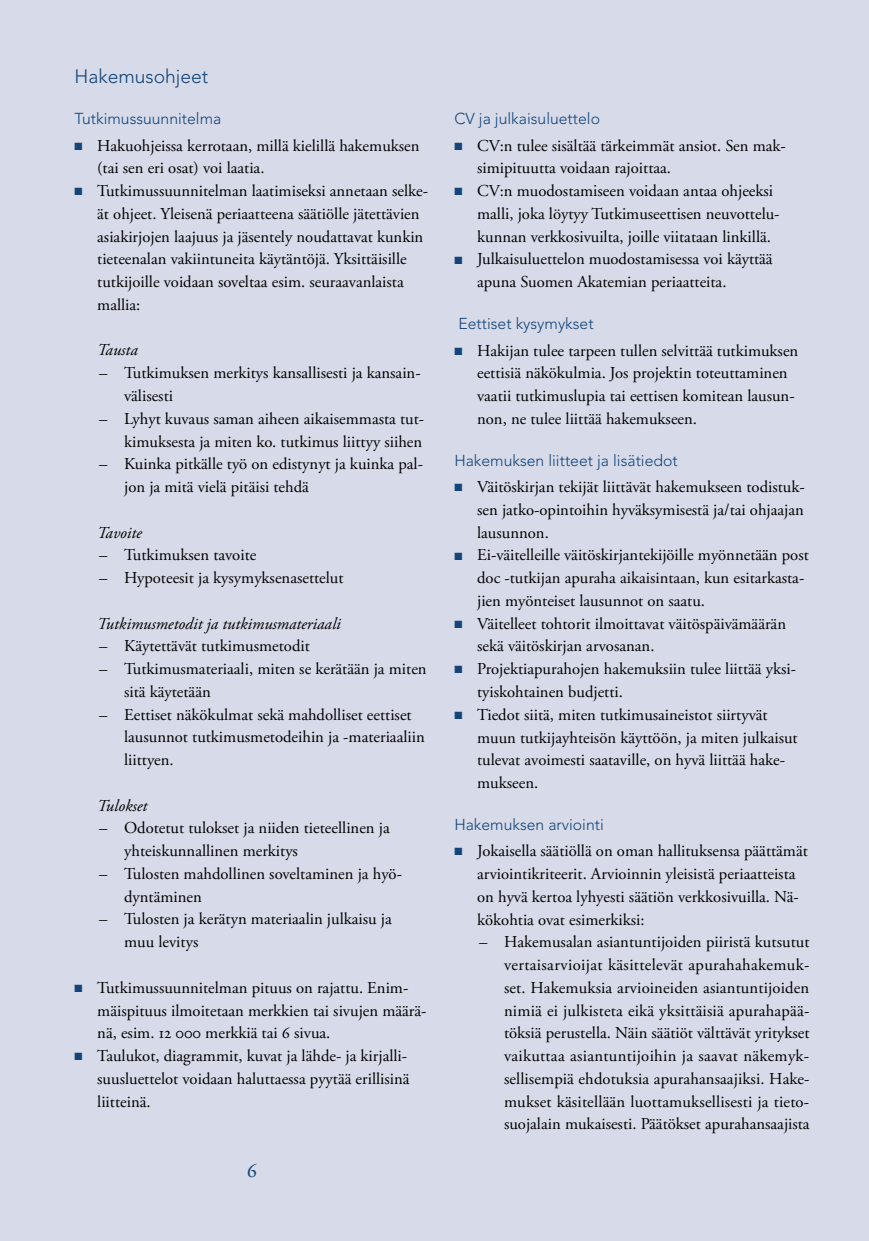
<style>
.page{position:relative;width:869px;height:1241px;background:#fff}
.page>*{position:absolute;margin:0;border:0;box-sizing:border-box;transform-origin:0 0}
.t1{font:21px "Adobe Garamond Regular SC";color:#144478}
.t2{font:300 19.25px "Avenir";color:#144478}
.t3{font:16.62px/22.8px "Adobe Garamond Pro";color:#000}
.t4{font:16.62px/22.8px "Adobe Garamond";color:#000}
.t5{font:italic 16.62px "Adobe Garamond Pro";color:#000}
.t6{font:300 15.75px "Avenir";color:#144478}
.s1{color:#144478}
.s2{font-family:"Adobe Garamond Pro"}
</style>
<div class="page">
<div style="left:0;top:0;width:868px;height:1240px;background:#d7dbe9"></div>
<p class="t2" style="left:74px;top:65px;width:135px">Hakemusohjeet</p>
<p class="t6" style="left:74px;top:110px;width:148px">Tutkimussuunnitelma</p>
<p class="t3" style="left:97px;top:134px;width:323px;text-indent:-23px"><span class="s1">■</span> Hakuohjeissa kerrotaan, millä kielillä hakemuksen (tai sen eri osat) voi laatia.</p>
<p class="t3" style="left:97px;top:180px;width:332px;text-indent:-23px"><span class="s1">■</span> Tutkimussuunnitelman laatimiseksi annetaan selke&shy;ät ohjeet. Yleisenä periaatteena säätiölle jätettävien asiakirjojen laajuus ja jäsentely noudattavat kunkin tieteenalan vakiintuneita käytäntöjä. Yksittäisille tutkijoille voidaan soveltaa esim. seuraavanlaista mallia:</p>
<p class="t5" style="left:97px;top:340px;width:42px">Tausta</p>
<p class="t3" style="left:124px;top:362px;width:298px;text-indent:-25px">– Tutkimuksen merkitys kansallisesti ja kansain&shy;välisesti</p>
<p class="t3" style="left:99px;top:407px;width:326px;text-align:right">– Lyhyt kuvaus saman aiheen aikaisemmasta tut&shy;kimuksesta ja miten ko. tutkimus liittyy siihen</p>
<p class="t3" style="left:124px;top:453px;width:300px;text-indent:-25px">– Kuinka pitkälle työ on edistynyt ja kuinka pal&shy;jon ja mitä vielä pitäisi tehdä</p>
<p class="t5" style="left:97px;top:522px;width:46px">Tavoite</p>
<p class="t3" style="left:99px;top:544px;width:158px">– Tutkimuksen tavoite</p>
<p class="t3" style="left:99px;top:567px;width:246px">– Hypoteesit ja kysymyksenasettelut</p>
<p class="t5" style="left:97px;top:613px;width:245px">Tutkimusmetodit ja tutkimusmateriaali</p>
<p class="t3" style="left:99px;top:635px;width:212px">– Käytettävät tutkimusmetodit</p>
<p class="t3" style="left:124px;top:658px;width:304px;text-indent:-25px">– Tutkimusmateriaali, miten se kerätään ja miten sitä käytetään</p>
<p class="t3" style="left:124px;top:703px;width:302px;text-indent:-25px">– Eettiset näkökulmat sekä mahdolliset eettiset lausunnot tutkimusmetodeihin ja -materiaaliin liittyen.</p>
<p class="t5" style="left:97px;top:795px;width:52px">Tulokset</p>
<p class="t3" style="left:124px;top:817px;width:267px;text-indent:-25px">– Odotetut tulokset ja niiden tieteellinen ja yhteiskunnallinen merkitys</p>
<p class="t3" style="left:124px;top:862px;width:278px;text-indent:-25px">– Tulosten mahdollinen soveltaminen ja hyö&shy;dyntäminen</p>
<p class="t3" style="left:124px;top:908px;width:269px;text-indent:-25px">– Tulosten ja kerätyn materiaalin julkaisu ja muu levitys</p>
<p class="t3" style="left:97px;top:976px;width:330px;text-indent:-23px"><span class="s1">■</span> Tutkimussuunnitelman pituus on rajattu. Enim&shy;mäispituus ilmoitetaan merkkien tai sivujen määrä&shy;nä, esim. 12 000 merkkiä tai 6 sivua.</p>
<p class="t3" style="left:97px;top:1044px;width:314px;text-indent:-23px"><span class="s1">■</span> Taulukot, diagrammit, kuvat ja lähde- ja kirjalli&shy;suusluettelot voidaan haluttaessa pyytää erillisinä liitteinä.</p>
<p class="t1" style="left:247px;top:1158px;width:12px">6</p>
<p class="t6" style="left:454px;top:110px;width:147px">CV ja julkaisuluettelo</p>
<p class="t3" style="left:477px;top:134px;width:309px;text-indent:-23px"><span class="s1">■</span> CV:n tulee sisältää tärkeimmät ansiot. Sen mak&shy;simipituutta voidaan rajoittaa.</p>
<p class="t4" style="left:477px;top:180px;width:304px;text-indent:-23px"><span class="s1">■</span> CV:n muodostamiseen voidaan antaa ohjeeksi malli, joka löytyy Tutkimuseettisen neuvottelu&shy;kunnan verkkosivuilta, joille viitataan <span class="s2">linkillä.</span></p>
<p class="t3" style="left:477px;top:248px;width:297px;text-indent:-23px"><span class="s1">■</span> Julkaisuluettelon muodostamisessa voi käyttää apuna Suomen Akatemian periaatteita.</p>
<p class="t6" style="left:458px;top:314px;width:137px">Eettiset kysymykset</p>
<p class="t3" style="left:477px;top:339px;width:322px;text-indent:-23px"><span class="s1">■</span> Hakijan tulee tarpeen tullen selvittää tutkimuksen eettisiä näkökulmia. Jos projektin toteuttaminen vaatii tutkimuslupia tai eettisen komitean lausun&shy;non, ne tulee liittää hakemukseen.</p>
<p class="t6" style="left:454px;top:451px;width:225px">Hakemuksen liitteet ja lisätiedot</p>
<p class="t3" style="left:477px;top:476px;width:329px;text-align:justify;text-indent:-23px"><span class="s1">■</span> Väitöskirjan tekijät liittävät hakemukseen todistuk&shy;sen jatko-opintoihin hyväksymisestä ja/tai ohjaajan lausunnon.</p>
<p class="t3" style="left:477px;top:544px;width:333px;text-indent:-23px"><span class="s1">■</span> Ei-väitelleille väitöskirjantekijöille myönnetään post doc -tutkijan apuraha aikaisintaan, kun esitarkasta&shy;jien myönteiset lausunnot on saatu.</p>
<p class="t3" style="left:477px;top:612px;width:310px;text-indent:-23px"><span class="s1">■</span> Väitelleet tohtorit ilmoittavat väitöspäivämäärän sekä väitöskirjan arvosanan.</p>
<p class="t3" style="left:477px;top:658px;width:320px;text-indent:-23px"><span class="s1">■</span> Projektiapurahojen hakemuksiin tulee liittää yksi&shy;tyiskohtainen budjetti.</p>
<p class="t3" style="left:477px;top:703px;width:322px;text-indent:-23px"><span class="s1">■</span> Tiedot siitä, miten tutkimusaineistot siirtyvät muun tutkijayhteisön käyttöön, ja miten julkaisut tulevat avoimesti saataville, on hyvä liittää hake&shy;mukseen.</p>
<p class="t6" style="left:454px;top:815px;width:151px">Hakemuksen arviointi</p>
<p class="t3" style="left:477px;top:840px;width:332px;text-indent:-23px"><span class="s1">■</span> Jokaisella säätiöllä on oman hallituksensa päättämät arviointikriteerit. Arvioinnin yleisistä periaatteista on hyvä kertoa lyhyesti säätiön verkkosivuilla. Nä&shy;kökohtia ovat esimerkiksi:</p>
<p class="t3" style="left:504px;top:931px;width:307px;text-align:justify;text-indent:-25px">– Hakemusalan asiantuntijoiden piiristä kutsutut vertaisarvioijat käsittelevät apurahahakemuk&shy;set. Hakemuksia arvioineiden asiantuntijoiden nimiä ei julkisteta eikä yksittäisiä apurahapää&shy;töksiä perustella. Näin säätiöt välttävät yritykset vaikuttaa asiantuntijoihin ja saavat näkemyk&shy;sellisempiä ehdotuksia apurahansaajiksi. Hake&shy;mukset käsitellään luottamuksellisesti ja tieto&shy;suojalain mukaisesti. Päätökset apurahansaajista</p>
</div>
